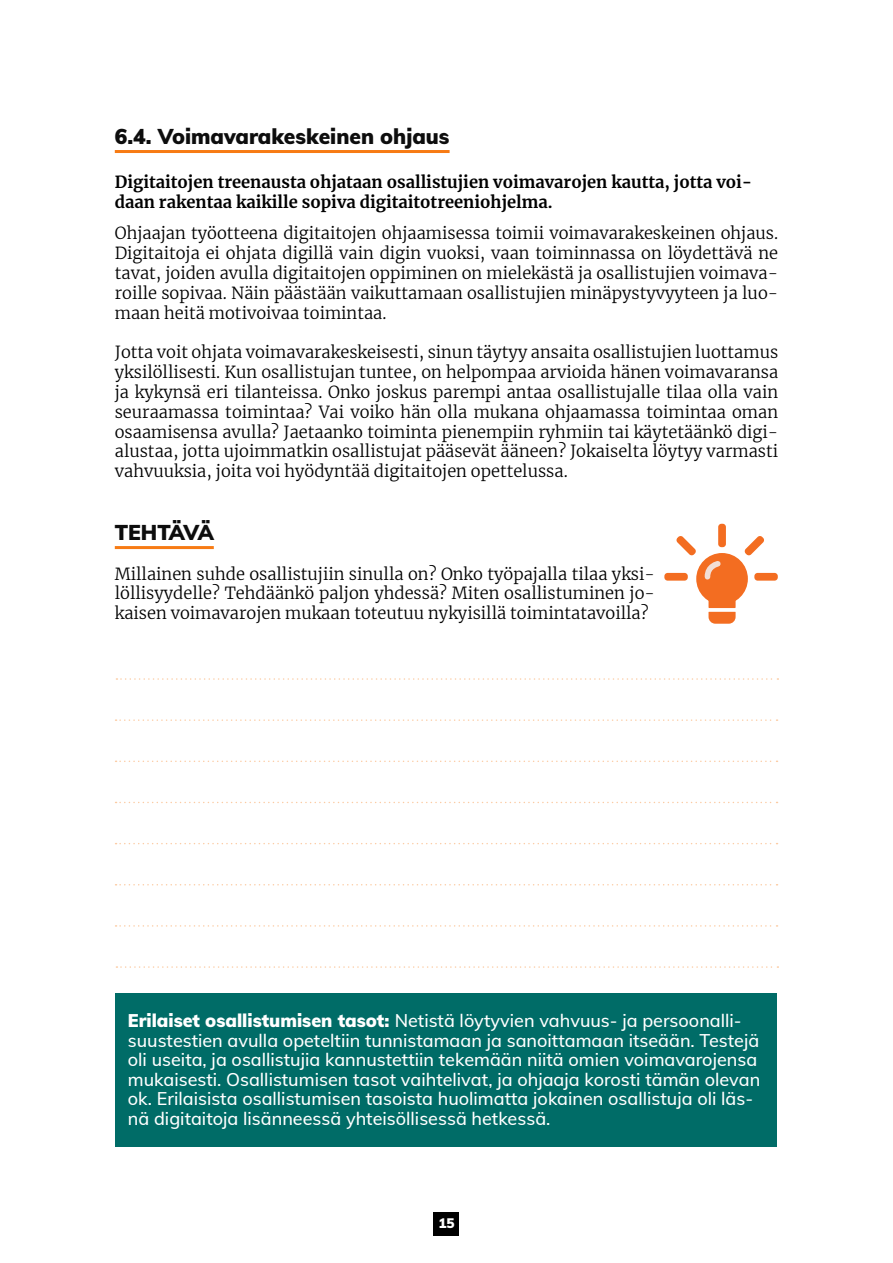
<style>
.page{position:relative;width:893px;height:1263px;background:#fff}
.page>*{position:absolute;margin:0;border:0;box-sizing:border-box;transform-origin:0 0}
.H2_-_alleviivaus{font:900 21px "Mulish";color:#0d0d0d}
.H2_-_alleviivaus-2{font:900 21px "Mulish";letter-spacing:-.035em;color:#0d0d0d}
.Leipäteksti{font:500 18px/19.5px "Mulish";color:#fff}
.Leipäteksti-2{font:300 16.5px/19.8px "Merriweather";color:#000;text-align:justify}
.Leipäteksti-3{font:700 16.5px/19.8px "Merriweather";color:#000}
.t1{font:900 13.5px "Mulish";color:#fff}
.s1{font-weight:900}
</style>
<div class="page">
<div style="left:434px;top:1212px;width:25px;height:24px;background:#000"></div>
<hr style="left:115px;top:150px;width:335px;height:3px;background:#f77b14">
<hr style="left:115px;top:546px;width:99px;height:3px;background:#f77b14">
<div style="left:696px;top:553px;width:52px;height:52px;background:#f36d21;border-radius:50%"></div>
<svg style="left:708px;top:600px;width:28px;height:24px"></svg>
<svg style="left:702px;top:558px;width:19px;height:22px"></svg>
<svg style="left:744px;top:536px;width:20px;height:20px"></svg>
<div style="left:718px;top:524px;width:8px;height:23px;background:#f36d21;border-radius:3px"></div>
<div style="left:754px;top:573px;width:24px;height:8px;background:#f36d21;border-radius:3px"></div>
<svg style="left:676px;top:536px;width:20px;height:20px"></svg>
<div style="left:664px;top:573px;width:24px;height:8px;background:#f36d21;border-radius:3px"></div>
<div style="left:116px;top:994px;width:661px;height:153px;background:#006c67"></div>
<svg style="left:116px;top:678px;width:662px;height:2px"></svg>
<svg style="left:116px;top:719px;width:661px;height:2px"></svg>
<svg style="left:116px;top:760px;width:661px;height:2px"></svg>
<svg style="left:116px;top:802px;width:661px;height:1px"></svg>
<svg style="left:116px;top:843px;width:661px;height:1px"></svg>
<svg style="left:116px;top:884px;width:661px;height:1px"></svg>
<svg style="left:116px;top:925px;width:661px;height:2px"></svg>
<svg style="left:116px;top:966px;width:662px;height:2px"></svg>
<p class="H2_-_alleviivaus" style="left:115px;top:121px;width:336px">6.4. Voimavarakeskeinen ohjaus</p>
<p class="Leipäteksti-3" style="left:115px;top:172px;width:639px">Digitaitojen treenausta ohjataan osallistujien voimavarojen kautta, jotta voi&shy;daan rakentaa kaikille sopiva digitaitotreeniohjelma.</p>
<p class="Leipäteksti-2" style="left:115px;top:223px;width:665px">Ohjaajan työotteena digitaitojen ohjaamisessa toimii voimavarakeskeinen ohjaus.<br>Digitaitoja ei ohjata digillä vain digin vuoksi, vaan toiminnassa on löydettävä ne tavat, joiden avulla digitaitojen oppiminen on mielekästä ja osallistujien voimava&shy;roille sopivaa. Näin päästään vaikuttamaan osallistujien minäpystyvyyteen ja luo&shy;maan heitä motivoivaa toimintaa.</p>
<p class="Leipäteksti-2" style="left:115px;top:342px;width:665px">Jotta voit ohjata voimavarakeskeisesti, sinun täytyy ansaita osallistujien luottamus yksilöllisesti. Kun osallistujan tuntee, on helpompaa arvioida hänen voimavaransa ja kykynsä eri tilanteissa. Onko joskus parempi antaa osallistujalle tilaa olla vain seuraamassa toimintaa? Vai voiko hän olla mukana ohjaamassa toimintaa oman osaamisensa avulla? Jaetaanko toiminta pienempiin ryhmiin tai käytetäänkö digi&shy;alustaa, jotta ujoimmatkin osallistujat pääsevät ääneen? Jokaiselta löytyy varmasti vahvuuksia, joita voi hyödyntää digitaitojen opettelussa.</p>
<p class="H2_-_alleviivaus-2" style="left:115px;top:517px;width:100px">TEHTÄVÄ</p>
<p class="Leipäteksti-2" style="left:115px;top:563px;width:542px">Millainen suhde osallistujiin sinulla on? Onko työpajalla tilaa yksi&shy;löllisyydelle? Tehdäänkö paljon yhdessä? Miten osallistuminen jo&shy;kaisen voimavarojen mukaan toteutuu nykyisillä toimintatavoilla?</p>
<p class="Leipäteksti" style="left:128px;top:1010px;width:634px"><span class="s1">Erilaiset osallistumisen tasot:</span> Netistä löytyvien vahvuus- ja persoonalli&shy;suustestien avulla opeteltiin tunnistamaan ja sanoittamaan itseään. Testejä oli useita, ja osallistujia kannustettiin tekemään niitä omien voimavarojensa mukaisesti. Osallistumisen tasot vaihtelivat, ja ohjaaja korosti tämän olevan ok. Erilaisista osallistumisen tasoista huolimatta jokainen osallistuja oli läs&shy;nä digitaitoja lisänneessä yhteisöllisessä hetkessä.</p>
<p class="t1" style="left:438px;top:1214px;width:18px">15</p>
</div>
